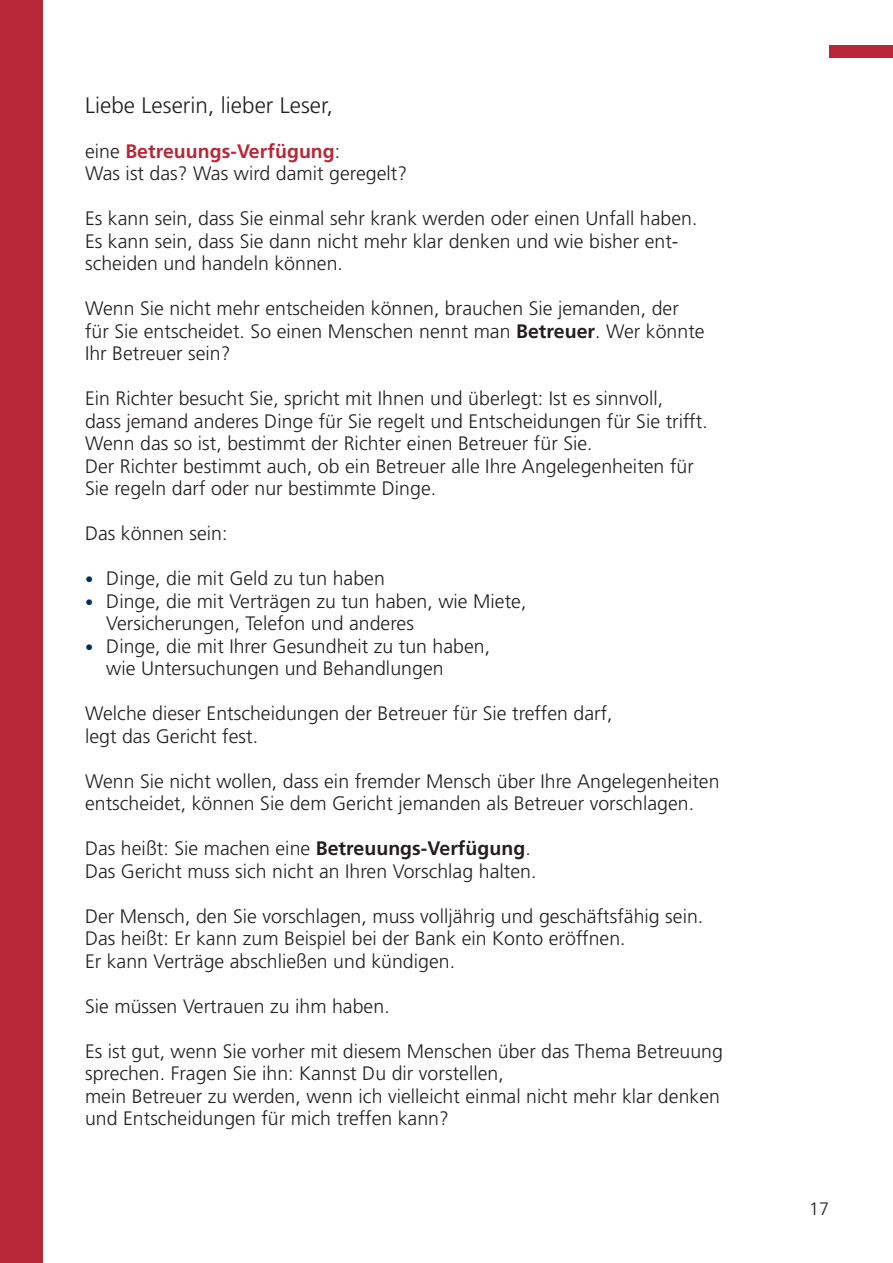
<style>
.page{position:relative;width:893px;height:1263px;background:#fff}
.page>*{position:absolute;margin:0;border:0;box-sizing:border-box;transform-origin:0 0}
.t1{font:300 22.5px "Frutiger";color:#231f20}
.t2{font:300 19.5px/22.5px "Frutiger";color:#231f20}
.t3{font:300 18px "Frutiger";color:#231f20}
.s1{font-weight:700;color:#b72837}
.s2{font-weight:700}
.s3{font-size:16.5px;color:#002f5b}
</style>
<div class="page">
<div style="left:829px;top:45px;width:64px;height:13px;background:#b72837"></div>
<div style="left:0;top:0;width:43px;height:1263px;background:#b72837"></div>
<p class="t1" style="left:85px;top:92px;width:249px">Liebe Leserin, lieber Leser,</p>
<p class="t2" style="left:85px;top:139px;width:324px">eine <span class="s1">Betreuungs-Verfügung</span>:<br>Was ist das? Was wird damit geregelt?</p>
<p class="t2" style="left:85px;top:207px;width:614px">Es kann sein, dass Sie einmal sehr krank werden oder einen Unfall haben.<br>Es kann sein, dass Sie dann nicht mehr klar denken und wie bisher ent&shy;scheiden und handeln können.</p>
<p class="t2" style="left:85px;top:297px;width:621px">Wenn Sie nicht mehr entscheiden können, brauchen Sie jemanden, der für Sie entscheidet. So einen Menschen nennt man <span class="s2">Betreuer</span>. Wer könnte<br>Ihr Betreuer sein?</p>
<p class="t2" style="left:85px;top:387px;width:624px">Ein Richter besucht Sie, spricht mit Ihnen und überlegt: Ist es sinnvoll,<br>dass jemand anderes Dinge für Sie regelt und Entscheidungen für Sie trifft.<br>Wenn das so ist, bestimmt der Richter einen Betreuer für Sie.<br>Der Richter bestimmt auch, ob ein Betreuer alle Ihre Angelegenheiten für Sie regeln darf oder nur bestimmte Dinge.</p>
<p class="t2" style="left:85px;top:522px;width:144px">Das können sein:</p>
<p class="t2" style="left:85px;top:567px;width:301px"><span class="s3">•</span> Dinge, die mit Geld zu tun haben</p>
<p class="t2" style="left:106px;top:589px;width:422px;text-indent:-21px"><span class="s3">•</span> Dinge, die mit Verträgen zu tun haben, wie Miete,<br>Versicherungen, Telefon und anderes</p>
<p class="t2" style="left:106px;top:634px;width:385px;text-indent:-21px"><span class="s3">•</span> Dinge, die mit Ihrer Gesundheit zu tun haben, wie Untersuchungen und Behandlungen</p>
<p class="t2" style="left:85px;top:702px;width:529px">Welche dieser Entscheidungen der Betreuer für Sie treffen darf, legt das Gericht fest.</p>
<p class="t2" style="left:85px;top:769px;width:636px">Wenn Sie nicht wollen, dass ein fremder Mensch über Ihre Angelegenheiten entscheidet, können Sie dem Gericht jemanden als Betreuer vorschlagen.</p>
<p class="t2" style="left:85px;top:837px;width:453px">Das heißt: Sie machen eine <span class="s2">Betreuungs-Verfügung</span>.<br>Das Gericht muss sich nicht an Ihren Vorschlag halten.</p>
<p class="t2" style="left:85px;top:905px;width:620px">Der Mensch, den Sie vorschlagen, muss volljährig und geschäftsfähig sein.<br>Das heißt: Er kann zum Beispiel bei der Bank ein Konto eröffnen.<br>Er kann Verträge abschließen und kündigen.</p>
<p class="t2" style="left:85px;top:995px;width:306px">Sie müssen Vertrauen zu ihm haben.</p>
<p class="t2" style="left:85px;top:1040px;width:639px">Es ist gut, wenn Sie vorher mit diesem Menschen über das Thema Betreuung sprechen. Fragen Sie ihn: Kannst Du dir vorstellen,<br>mein Betreuer zu werden, wenn ich vielleicht einmal nicht mehr klar denken und Entscheidungen für mich treffen kann?</p>
<p class="t3" style="left:809px;top:1199px;width:22px">17</p>
</div>
